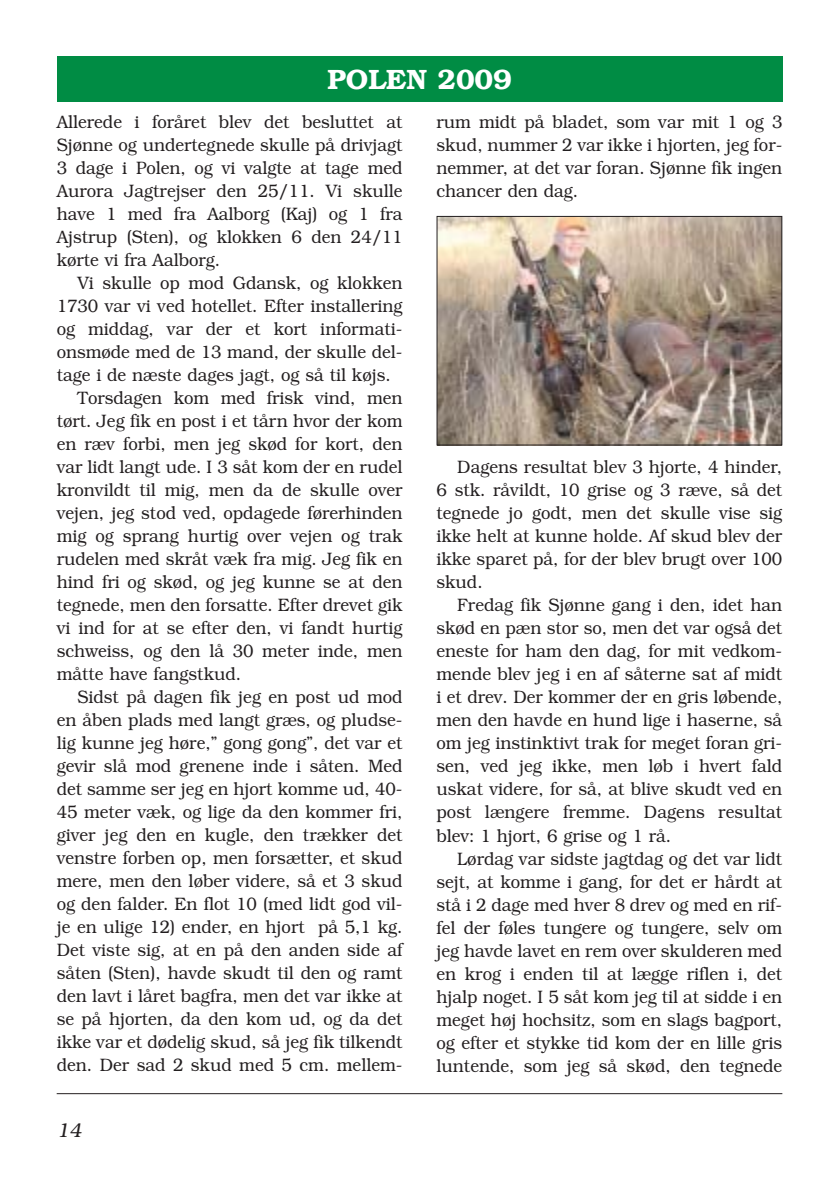
<style>
.page{position:relative;width:840px;height:1190px;background:#fff}
.page>*{position:absolute;margin:0;border:0;box-sizing:border-box;transform-origin:0 0}
.t1{font:600 28px "Bookman";color:#fff}
.t2{font:italic 300 20px "Bookman";color:#231f20}
.t3{font:300 18px/23px "Bookman";color:#231f20;text-align:justify;scale:.93 1}
</style>
<div class="page">
<div style="left:57px;top:57px;width:725px;height:45px;background:#008c44"></div>
<hr style="left:57px;top:1093px;width:725px;height:1px;background:#231f20">
<img style="left:439px;top:218px;width:341px;height:226px">
<div style="left:437px;top:216px;width:345px;height:230px;border:1px solid #231f20"></div>
<h1 class="t1" style="left:328px;top:69px;width:186px">POLEN 2009</h1>
<p class="t3" style="left:57px;top:112px;width:373px">Allerede i foråret blev det besluttet at Sjønne og undertegnede skulle på drivjagt 3 dage i Polen, og vi valgte at tage med Aurora Jagtrejser den 25/11. Vi skulle have 1 med fra Aalborg (Kaj) og 1 fra Ajstrup (Sten), og klokken 6 den 24/11 kørte vi fra Aalborg.</p>
<p class="t3" style="left:77px;top:273px;width:351px">Vi skulle op mod Gdansk, og klokken</p>
<p class="t3" style="left:57px;top:296px;width:373px">1730 var vi ved hotellet. Efter installering</p>
<p class="t3" style="left:57px;top:319px;width:373px">og middag, var der et kort informati-</p>
<p class="t3" style="left:57px;top:342px;width:373px">onsmøde med de 13 mand, der skulle del-</p>
<p class="t3" style="left:57px;top:365px;width:361px">tage i de næste dages jagt, og så til køjs.</p>
<p class="t3" style="left:77px;top:388px;width:351px">Torsdagen kom med frisk vind, men</p>
<p class="t3" style="left:57px;top:411px;width:373px">tørt. Jeg fik en post i et tårn hvor der kom</p>
<p class="t3" style="left:57px;top:434px;width:373px">en ræv forbi, men jeg skød for kort, den</p>
<p class="t3" style="left:57px;top:457px;width:373px">var lidt langt ude. I 3 såt kom der en rudel</p>
<p class="t3" style="left:57px;top:480px;width:373px">kronvildt til mig, men da de skulle over</p>
<p class="t3" style="left:57px;top:503px;width:373px">vejen, jeg stod ved, opdagede førerhinden</p>
<p class="t3" style="left:57px;top:526px;width:373px">mig og sprang hurtig over vejen og trak</p>
<p class="t3" style="left:57px;top:549px;width:373px">rudelen med skråt væk fra mig. Jeg fik en</p>
<p class="t3" style="left:57px;top:572px;width:373px">hind fri og skød, og jeg kunne se at den</p>
<p class="t3" style="left:57px;top:595px;width:373px">tegnede, men den forsatte. Efter drevet gik</p>
<p class="t3" style="left:57px;top:618px;width:373px">vi ind for at se efter den, vi fandt hurtig</p>
<p class="t3" style="left:57px;top:641px;width:373px">schweiss, og den lå 30 meter inde, men</p>
<p class="t3" style="left:57px;top:664px;width:200px">måtte have fangstkud.</p>
<p class="t3" style="left:77px;top:687px;width:351px">Sidst på dagen fik jeg en post ud mod</p>
<p class="t3" style="left:57px;top:710px;width:373px">en åben plads med langt græs, og pludse-</p>
<p class="t3" style="left:57px;top:733px;width:373px">lig kunne jeg høre,” gong gong”, det var et</p>
<p class="t3" style="left:57px;top:756px;width:373px">gevir slå mod grenene inde i såten. Med</p>
<p class="t3" style="left:57px;top:779px;width:373px">det samme ser jeg en hjort komme ud, 40-</p>
<p class="t3" style="left:57px;top:802px;width:373px">45 meter væk, og lige da den kommer fri,</p>
<p class="t3" style="left:57px;top:825px;width:373px">giver jeg den en kugle, den trækker det</p>
<p class="t3" style="left:57px;top:848px;width:373px">venstre forben op, men forsætter, et skud</p>
<p class="t3" style="left:57px;top:871px;width:373px">mere, men den løber videre, så et 3 skud</p>
<p class="t3" style="left:57px;top:894px;width:373px">og den falder. En flot 10 (med lidt god vil-</p>
<p class="t3" style="left:57px;top:917px;width:373px">je en ulige 12) ender, en hjort på 5,1 kg.</p>
<p class="t3" style="left:57px;top:940px;width:373px">Det viste sig, at en på den anden side af</p>
<p class="t3" style="left:57px;top:963px;width:373px">såten (Sten), havde skudt til den og ramt</p>
<p class="t3" style="left:57px;top:986px;width:373px">den lavt i låret bagfra, men det var ikke at</p>
<p class="t3" style="left:57px;top:1009px;width:373px">se på hjorten, da den kom ud, og da det</p>
<p class="t3" style="left:57px;top:1032px;width:373px">ikke var et dødelig skud, så jeg fik tilkendt</p>
<p class="t3" style="left:57px;top:1055px;width:373px">den. Der sad 2 skud med 5 cm. mellem-</p>
<p class="t3" style="left:437px;top:112px;width:373px">rum midt på bladet, som var mit 1 og 3 skud, nummer 2 var ikke i hjorten, jeg for&shy;nemmer, at det var foran. Sjønne fik ingen chancer den dag.</p>
<p class="t3" style="left:437px;top:457px;width:373px;text-indent:21px">Dagens resultat blev 3 hjorte, 4 hinder, 6 stk. råvildt, 10 grise og 3 ræve, så det tegnede jo godt, men det skulle vise sig ikke helt at kunne holde. Af skud blev der ikke sparet på, for der blev brugt over 100 skud.</p>
<p class="t3" style="left:437px;top:595px;width:373px;text-indent:21px">Fredag fik Sjønne gang i den, idet han skød en pæn stor so, men det var også det eneste for ham den dag, for mit vedkom&shy;mende blev jeg i en af såterne sat af midt i et drev. Der kommer der en gris løbende, men den havde en hund lige i haserne, så om jeg instinktivt trak for meget foran gri&shy;sen, ved jeg ikke, men løb i hvert fald uskat videre, for så, at blive skudt ved en post længere fremme. Dagens resultat blev: 1 hjort, 6 grise og 1 rå.</p>
<p class="t3" style="left:437px;top:848px;width:373px;text-indent:21px">Lørdag var sidste jagtdag og det var lidt sejt, at komme i gang, for det er hårdt at stå i 2 dage med hver 8 drev og med en rif&shy;fel der føles tungere og tungere, selv om jeg havde lavet en rem over skulderen med en krog i enden til at lægge riflen i, det hjalp noget. I 5 såt kom jeg til at sidde i en meget høj hochsitz, som en slags bagport, og efter et stykke tid kom der en lille gris luntende, som jeg så skød, den tegnede</p>
<p class="t2" style="left:57px;top:1123px;width:26px">14</p>
</div>
